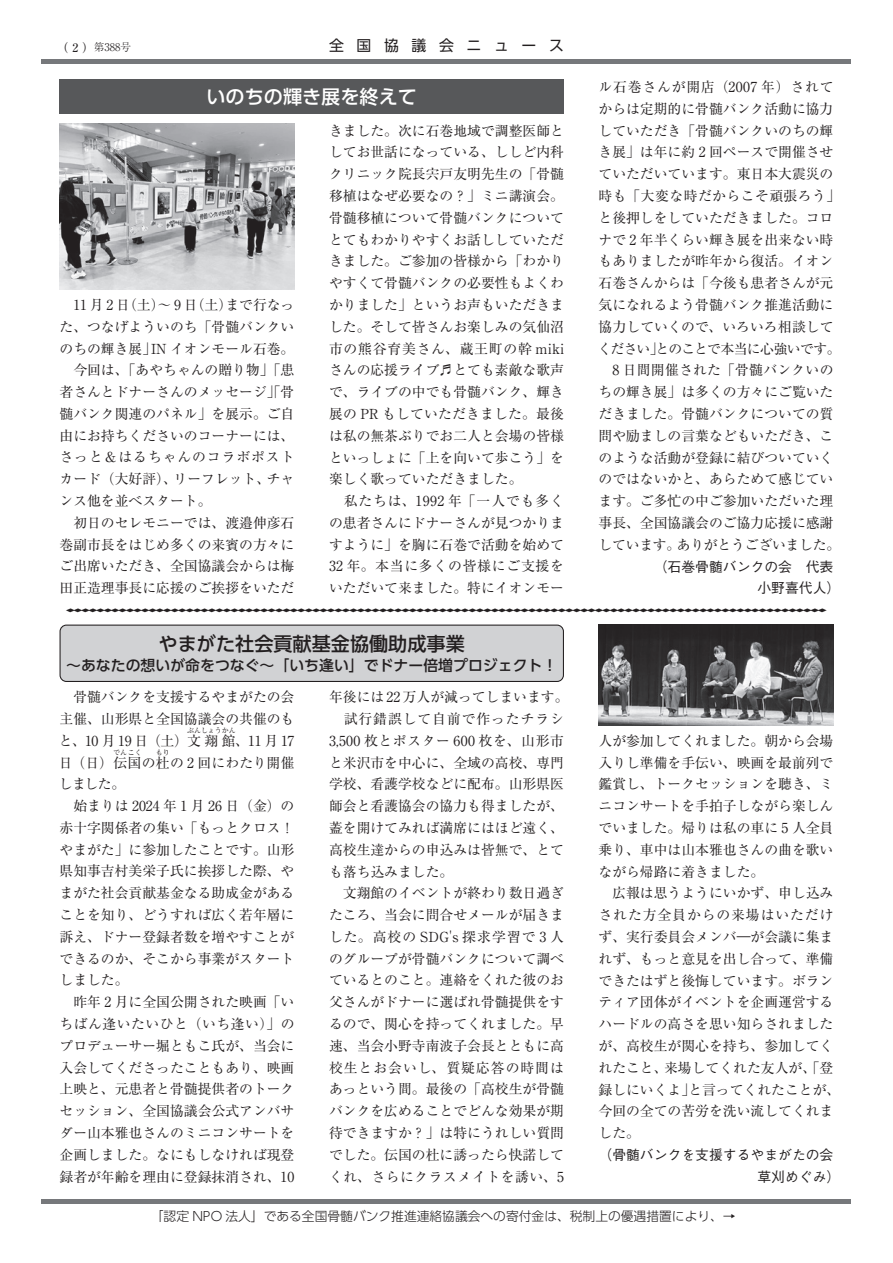
<style>
.page{position:relative;width:893px;height:1263px;background:#fff}
.page>*{position:absolute;margin:0;border:0;box-sizing:border-box;transform-origin:0 0}
.t1{font:500 19.2px "UD Shin Go Pr 6";color:#231f20}
.t2{font:500 19.2px "UD Shin Go Pr 6";color:#fff}
.t3{font:14.85px "MO Kei Style A A";color:#231f20}
.t4{font:500 14.85px "UD Shin Go Pr 6";color:#231f20}
.t5{font:14.85px "UD Shin Go Pr 6";color:#231f20}
.t6{font:13.8px/21.8px "Ryumin Pr 6";color:#231f20}
.t7{font:500 13.8px/21.8px "Gothic BBB Pr 6";color:#231f20}
.t8{font:13.8px "Ryumin Pr 6";letter-spacing:.02em;color:#231f20}
.t9{font:300 12.75px "UD Shin Go Pr 6";color:#231f20}
.t10{font:300 10.65px "Ryumin Pr 6";color:#231f20}
.t11{font:6.9px "Ryumin Pr 6";color:#231f20}
.s1{font-weight:500;font-size:11.7px}
.s2{font-family:"Ryumin Pr 5";font-weight:300}
</style>
<div class="page">
<hr style="left:42px;top:1200px;width:809px;height:4px;background:#76787b">
<hr style="left:42px;top:59px;width:809px;height:4px;background:#76787b">
<div style="left:60px;top:80px;width:504px;height:34px;background:#57585a"></div>
<img style="left:60px;top:123px;width:235px;height:167px">
<img style="left:599px;top:625px;width:234px;height:100px">
<div style="left:60px;top:625px;width:503px;height:56px;background:#d1d2d4;border-radius:6px"></div>
<div style="left:60px;top:625px;width:504px;height:57px;border:1px solid #231f20;border-radius:6px"></div>
<p class="t10" style="left:57px;top:39px;width:76px"><span class="s1">（ 2 ）</span>第388号</p>
<p class="t5" style="left:329px;top:33px;width:237px">全 国 協 議 会 ニ ュ ー ス</p>
<h1 class="t2" style="left:206px;top:81px;width:212px">いのちの輝き展を終えて</h1>
<p class="t6" style="left:60px;top:293px;width:236px">　11 月 2 日（土）～ 9 日（土）まで行なった、つなげよういのち「骨髄バンクいのちの輝き展」IN イオンモール石巻。　今回は、「あやちゃんの贈り物」「患者さんとドナーさんのメッセージ」「骨髄バンク関連のパネル」を展示。ご自由にお持ちくださいのコーナーには、さっと＆はるちゃんのコラボポストカード（大好評）、リーフレット、チャンス他を並べスタート。<br>　初日のセレモニーでは、渡邉伸彦石巻副市長をはじめ多くの来賓の方々にご出席いただき、全国協議会からは梅田正造理事長に応援のご挨拶をいただ</p>
<p class="t6" style="left:329px;top:119px;width:236px">きました。次に石巻地域で調整医師としてお世話になっている、ししど内科クリニック院長宍戸友明先生の「骨髄移植はなぜ必要なの？」ミニ講演会。骨髄移植について骨髄バンクについてとてもわかりやすくお話ししていただきました。ご参加の皆様から「わかりやすくて骨髄バンクの必要性もよくわかりました」というお声もいただきました。そして皆さんお楽しみの気仙沼市の熊谷育美さん、蔵王町の幹 mikiさんの応援ライブ♬とても素敵な歌声で、ライブの中でも骨髄バンク、輝き展の PR もしていただきました。最後は私の無茶ぶりでお二人と会場の皆様といっしょに「上を向いて歩こう」を楽しく歌っていただきました。<br>　私たちは、1992 年「一人でも多くの患者さんにドナーさんが見つかりますように」を胸に石巻で活動を始めて<br>32 年。本当に多くの皆様にご支援をいただいて来ました。特にイオンモー</p>
<p class="t6" style="left:598px;top:75px;width:244px">ル石巻さんが開店（2007 年）されてからは定期的に骨髄バンク活動に協力していただき「骨髄バンクいのちの輝き展」は年に約 2 回ペースで開催させていただいています。東日本大震災の時も「大変な時だからこそ頑張ろう」と後押しをしていただきました。コロナで 2 年半くらい輝き展を出来ない時もありましたが昨年から復活。イオン石巻さんからは「今後も患者さんが元気になれるよう骨髄バンク推進活動に協力していくので、いろいろ相談してください」とのことで本当に心強いです。　8 日間開催された「骨髄バンクいのちの輝き展」は多くの方々にご覧いただきました。骨髄バンクについての質問や励ましの言葉などもいただき、このような活動が登録に結びついていくのではないかと、あらためて感じています。ご多忙の中ご参加いただいた理事長、全国協議会のご協力応援に感謝しています。ありがとうございました。</p>
<p class="t7" style="left:757px;top:555px;width:91px;text-indent:-104px">（石巻骨髄バンクの会　代表　小野喜代人）</p>
<p class="t3" style="left:67px;top:599px;width:760px">•••••••••••••••••••••••••••••••••••••••••••••••••••</p>
<h1 class="t1" style="left:159px;top:628px;width:308px">やまがた社会貢献基金協働助成事業</h1>
<p class="t4" style="left:66px;top:653px;width:493px">～あなたの想いが命をつなぐ～「いち逢い」でドナー倍増プロジェクト！</p>
<p class="t6" style="left:59px;top:685px;width:237px;text-align:justify">　骨髄バンクを支援するやまがたの会主催、山形県と全国協議会の共催のもと、10 月 19 日（土）文翔館、11 月 17</p>
<p class="t11" style="left:187px;top:725px;width:50px">ぶんしょうかん</p>
<p class="t8" style="left:59px;top:751px;width:237px">日（日）伝国の杜の 2 回にわたり開催</p>
<p class="t11" style="left:113px;top:746px;width:30px">でんこく</p>
<p class="t11" style="left:156px;top:746px;width:15px">もり</p>
<p class="t6" style="left:59px;top:772px;width:237px">しました。<br>　始まりは 2024 年 1 月 26 日（金）の赤十字関係者の集い「もっとクロス！やまがた」に参加したことです。山形県知事吉村美栄子氏に挨拶した際、やまがた社会貢献基金なる助成金があることを知り、どうすれば広く若年層に訴え、ドナー登録者数を増やすことができるのか、そこから事業がスタートしました。<br>　昨年 2 月に全国公開された映画「いちばん逢いたいひと（いち逢い）」のプロデューサー堀ともこ氏が、当会に入会してくださったこともあり、映画上映と、元患者と骨髄提供者のトークセッション、全国協議会公式アンバサダー山本雅也さんのミニコンサートを企画しました。なにもしなければ現登録者が年齢を理由に登録抹消され、10</p>
<p class="t6" style="left:329px;top:685px;width:241px">年後には 22 万人が減ってしまいます。　試行錯誤して自前で作ったチラシ<br>3,500 枚とポスター 600 枚を、山形市と米沢市を中心に、全域の高校、専門学校、看護学校などに配布。山形県医師会と看護協会の協力も得ましたが、蓋を開けてみれば満席にはほど遠く、高校生達からの申込みは皆無で、とても落ち込みました。<br>　文翔館のイベントが終わり数日過ぎたころ、当会に問合せメールが届きました。高校の SDG<span class="s2">'</span>s 探求学習で 3 人のグループが骨髄バンクについて調べているとのこと。連絡をくれた彼のお父さんがドナーに選ばれ骨髄提供をするので、関心を持ってくれました。早速、当会小野寺南波子会長とともに高校生とお会いし、質疑応答の時間はあっという間。最後の「高校生が骨髄バンクを広めることでどんな効果が期待できますか？」は特にうれしい質問でした。伝国の杜に誘ったら快諾してくれ、さらにクラスメイトを誘い、5</p>
<p class="t6" style="left:598px;top:729px;width:243px">人が参加してくれました。朝から会場入りし準備を手伝い、映画を最前列で鑑賞し、トークセッションを聴き、ミニコンサートを手拍子しながら楽しんでいました。帰りは私の車に 5 人全員乗り、車中は山本雅也さんの曲を歌いながら帰路に着きました。<br>　広報は思うようにいかず、申し込みされた方全員からの来場はいただけず、実行委員会メンバ―が会議に集まれず、もっと意見を出し合って、準備できたはずと後悔しています。ボランティア団体がイベントを企画運営するハードルの高さを思い知らされましたが、高校生が関心を持ち、参加してくれたこと、来場してくれた友人が、「登録しにいくよ」と言ってくれたことが、今回の全ての苦労を洗い流してくれました。</p>
<p class="t7" style="left:757px;top:1143px;width:91px;text-indent:-159px">（骨髄バンクを支援するやまがたの会　草刈めぐみ）</p>
<p class="t9" style="left:151px;top:1206px;width:586px">「認定 NPO 法人」である全国骨髄バンク推進連絡協議会への寄付金は、税制上の優遇措置により、→</p>
</div>
